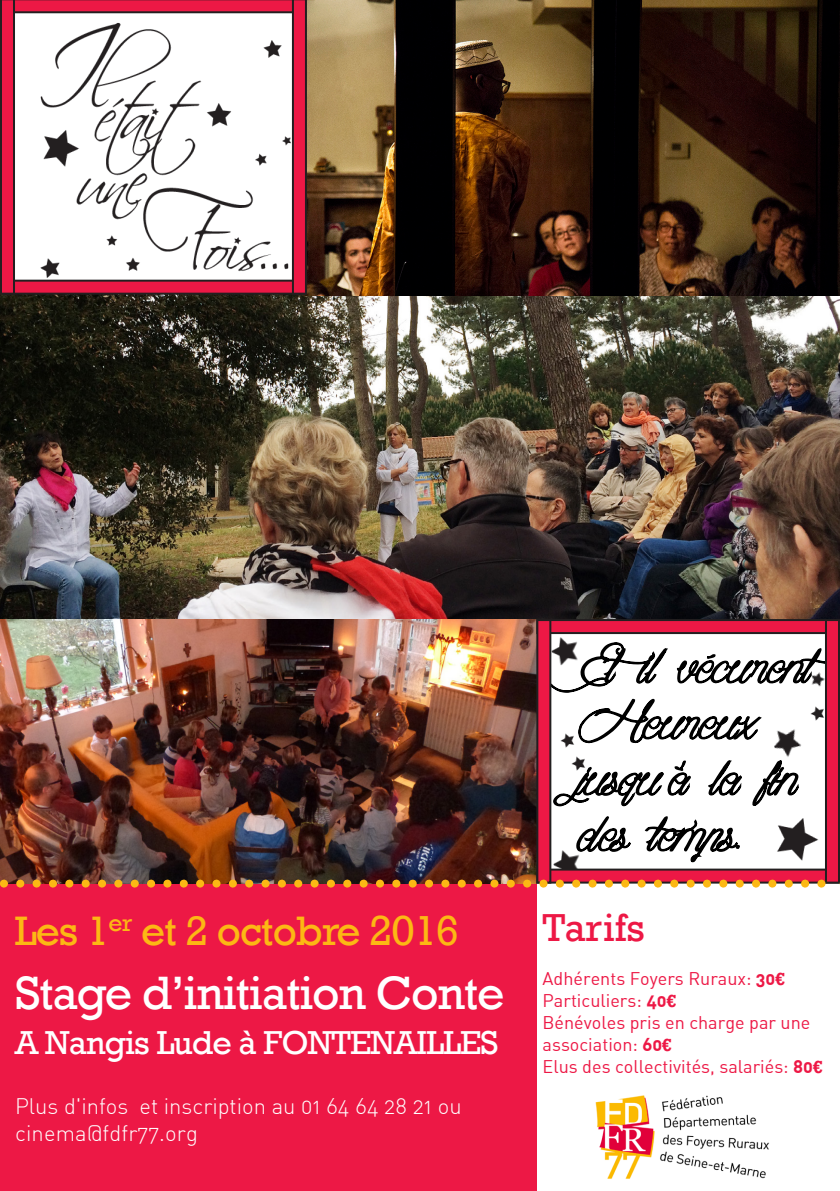
<style>
.page{position:relative;width:840px;height:1191px;background:#fff}
.page>*{position:absolute;margin:0;border:0;box-sizing:border-box;transform-origin:0 0}
.t1{font:48px "Rockwell";letter-spacing:-.025em;color:#fff}
.t2{font:42.2px "Rockwell";letter-spacing:-.025em;color:#fcb814}
.t3{font:40px "Rockwell";color:#ed1845}
.t4{font:34px "Rockwell";letter-spacing:-.025em;color:#fff}
.t5{font:300 22px/26.4px "DIN Alternate";color:#fff}
.t6{font:18px "DIN Alternate";color:#ed1845}
.s1{font-size:43px}
.s2{font-weight:700}
.s3{font-family:"Rockwell";font-weight:700}
</style>
<div class="page">
<div style="left:0;top:882px;width:536px;height:309px;background:#ed1845"></div>
<img style="left:595px;top:1095px;width:174px;height:84px">
<img style="left:0;top:295px;width:839px;height:324px">
<img style="left:307px;top:0;width:532px;height:295px">
<img style="left:0;top:619px;width:536px;height:19px">
<img style="left:551px;top:634px;width:44px;height:4px">
<svg style="left:0;top:0;width:307px;height:295px"></svg>
<div style="left:537px;top:620px;width:301px;height:13px;background:#ed1845"></div>
<div style="left:536px;top:619px;width:303px;height:15px;border:2px solid #231f20"></div>
<div style="left:537px;top:620px;width:13px;height:262px;background:#ed1845"></div>
<div style="left:536px;top:619px;width:15px;height:264px;border:2px solid #231f20"></div>
<div style="left:825px;top:620px;width:13px;height:262px;background:#ed1845"></div>
<div style="left:824px;top:619px;width:15px;height:264px;border:2px solid #231f20"></div>
<img style="left:0;top:638px;width:840px;height:277px">
<p class="t2" style="left:15px;top:906px;width:446px">Les 1<sup>er</sup> et 2 octobre <span class="s1">2016</span></p>
<p class="t1" style="left:15px;top:965px;width:490px">Stage d’initiation Conte</p>
<p class="t4" style="left:15px;top:1022px;width:485px">A Nangis Lude à FONTENAILLES</p>
<p class="t5" style="left:15px;top:1093px;width:448px">Plus d'infos et inscription au 01 64 64 28 21 ou cinema@fdfr77.org</p>
<p class="t3" style="left:542px;top:904px;width:104px">Tarifs</p>
<p class="t6" style="left:542px;top:967px;width:244px">Adhérents Foyers Ruraux: <span class="s2">30</span><span class="s3">€</span></p>
<p class="t6" style="left:542px;top:989px;width:135px">Particuliers: <span class="s2">40</span><span class="s3">€</span></p>
<p class="t6" style="left:542px;top:1011px;width:269px">Bénévoles pris en charge par une</p>
<p class="t6" style="left:542px;top:1033px;width:131px">association: <span class="s2">60</span><span class="s3">€</span></p>
<p class="t6" style="left:542px;top:1055px;width:282px">Elus des collectivités, salariés: <span class="s2">80</span><span class="s3">€</span></p>
</div>
